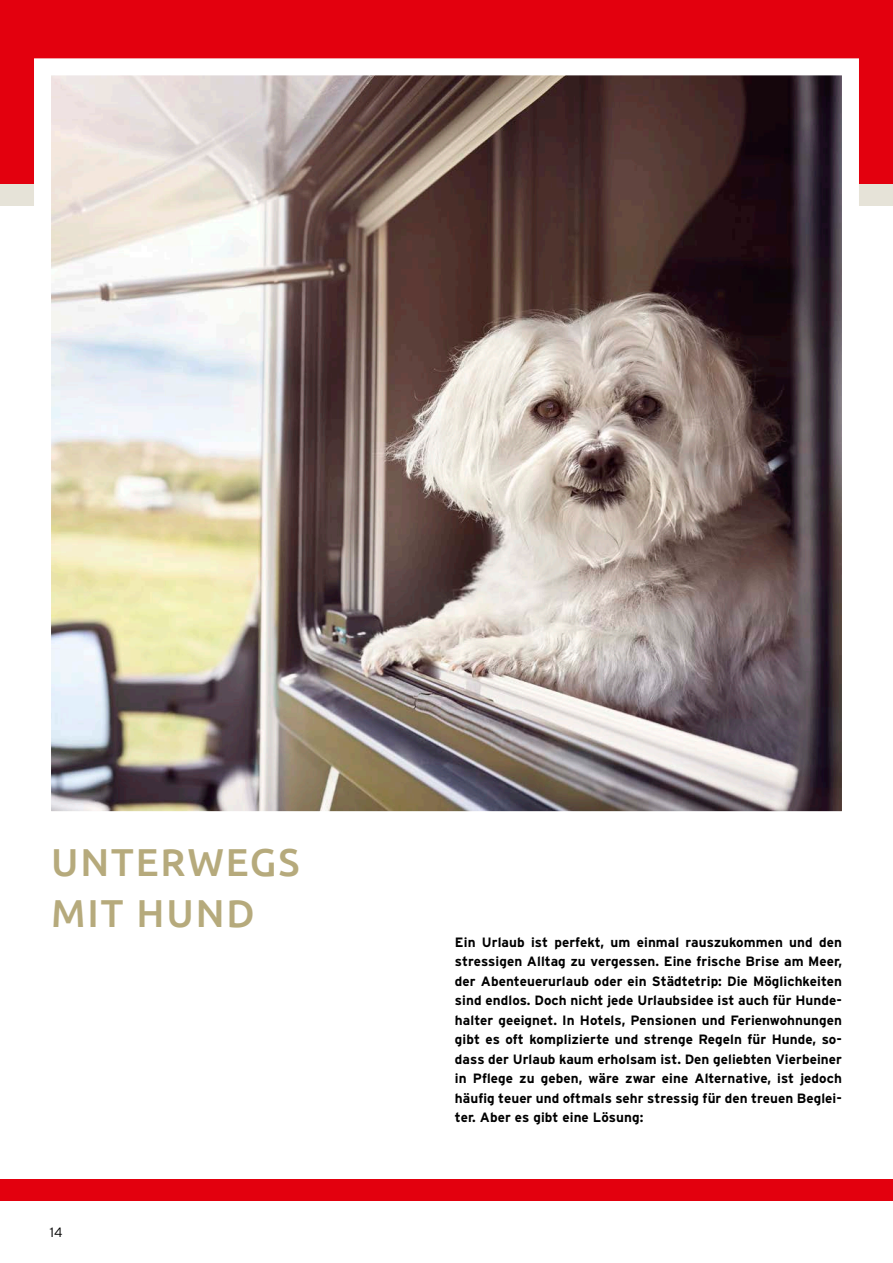
<style>
.page{position:relative;width:893px;height:1263px;background:#fff}
.page>*{position:absolute;margin:0;border:0;box-sizing:border-box;transform-origin:0 0}
.t1{font:500 39px/51px "Ubuntu";letter-spacing:.05em;color:#b6aa7c}
.t2{font:700 13.5px/19.5px "Interstate";letter-spacing:.005em;color:#000;text-align:justify}
.t3{font:300 13.5px "Interstate";color:#000}
</style>
<div class="page">
<div style="left:0;top:0;width:893px;height:186px;background:#e3000e"></div>
<div style="left:0;top:1179px;width:893px;height:21px;background:#e3000e"></div>
<div style="left:0;top:184px;width:893px;height:22px;background:#e6e3d8"></div>
<img style="left:34px;top:58px;width:825px;height:754px">
<h1 class="t1" style="left:51px;top:835px;width:250px">UNTERWEGS<br>MIT HUND</h1>
<p class="t3" style="left:50px;top:1225px;width:14px">14</p>
<p class="t2" style="left:455px;top:932px;width:389px">Ein Urlaub ist perfekt, um einmal rauszukommen und den stressigen Alltag zu vergessen. Eine frische Brise am Meer, der Abenteuerurlaub oder ein Städtetrip: Die Möglichkeiten sind endlos. Doch nicht jede Urlaubsidee ist auch für Hunde&shy;halter geeignet. In Hotels, Pensionen und Ferienwohnungen gibt es oft komplizierte und strenge Regeln für Hunde, so&shy;dass der Urlaub kaum erholsam ist. Den geliebten Vierbeiner in Pflege zu geben, wäre zwar eine Alternative, ist jedoch häufig teuer und oftmals sehr stressig für den treuen Beglei&shy;ter. Aber es gibt eine Lösung:</p>
</div>
